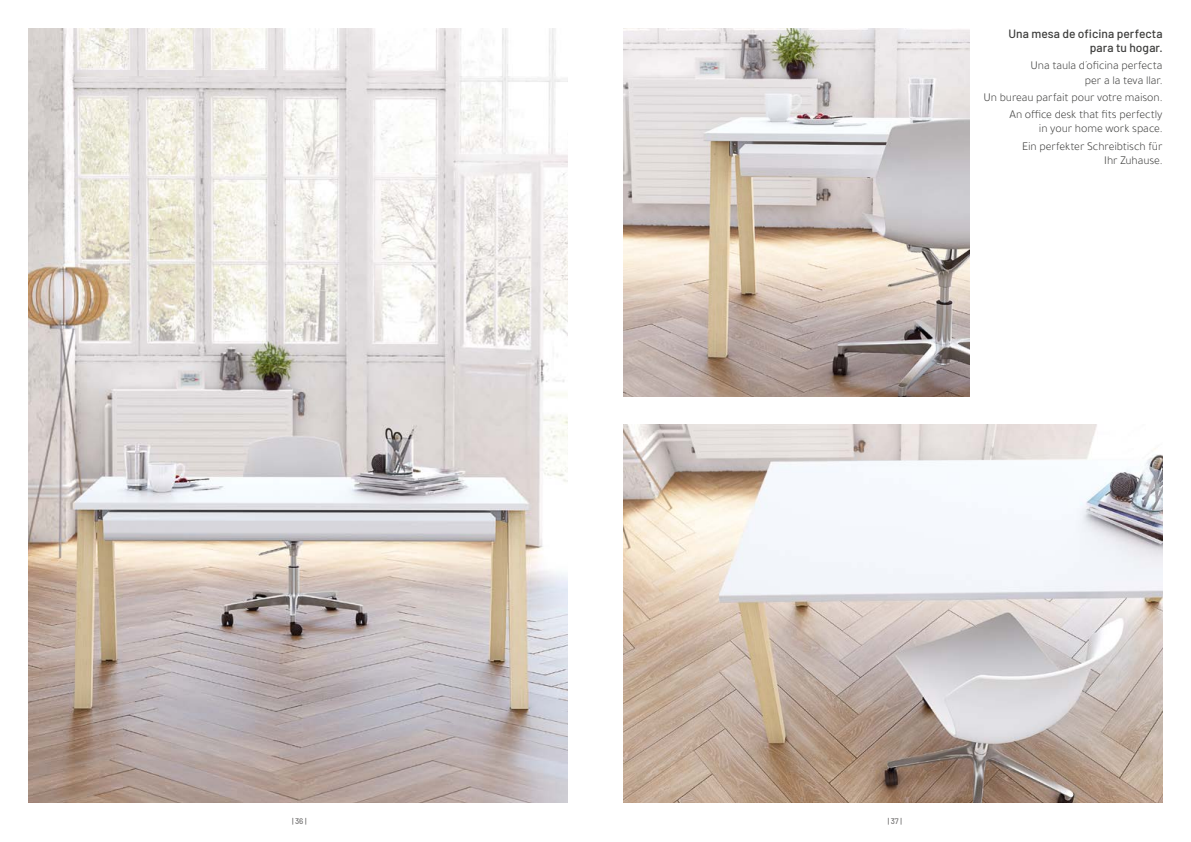
<style>
.page{position:relative;width:1191px;height:842px;background:#fff}
.page>*{position:absolute;margin:0;border:0;box-sizing:border-box;transform-origin:0 0}
.t1{font:300 12px/17.2px "Tajawal";letter-spacing:-.005em;color:#3c3c3b;text-align:right}
.t2{font:500 12px/14.4px "Barlow";letter-spacing:.005em;color:#3c3c3b;text-align:right}
.t3{font:500 8px "Barlow";color:#706f6f}
</style>
<div class="page">
<img style="left:624px;top:28px;width:345px;height:368px">
<img style="left:28px;top:28px;width:539px;height:774px">
<img style="left:624px;top:424px;width:538px;height:378px">
<p class="t2" style="left:1008px;top:25px;width:156px">Una mesa de oficina perfecta para tu hogar.</p>
<p class="t1" style="left:1030px;top:58px;width:133px;line-height:14.4px">Una taula d´oficina perfecta per a la teva llar.</p>
<p class="t1" style="left:983px;top:89px;width:180px">Un bureau parfait pour votre maison.<br>An office desk that fits perfectly</p>
<p class="t1" style="left:1022px;top:120px;width:142px">in your home work space.<br>Ein perfekter Schreibtisch für</p>
<p class="t1" style="left:1104px;top:152px;width:60px">Ihr Zuhause.</p>
<p class="t3" style="left:292px;top:816px;width:16px">| 36 |</p>
<p class="t3" style="left:887px;top:816px;width:16px">| 37 |</p>
</div>
